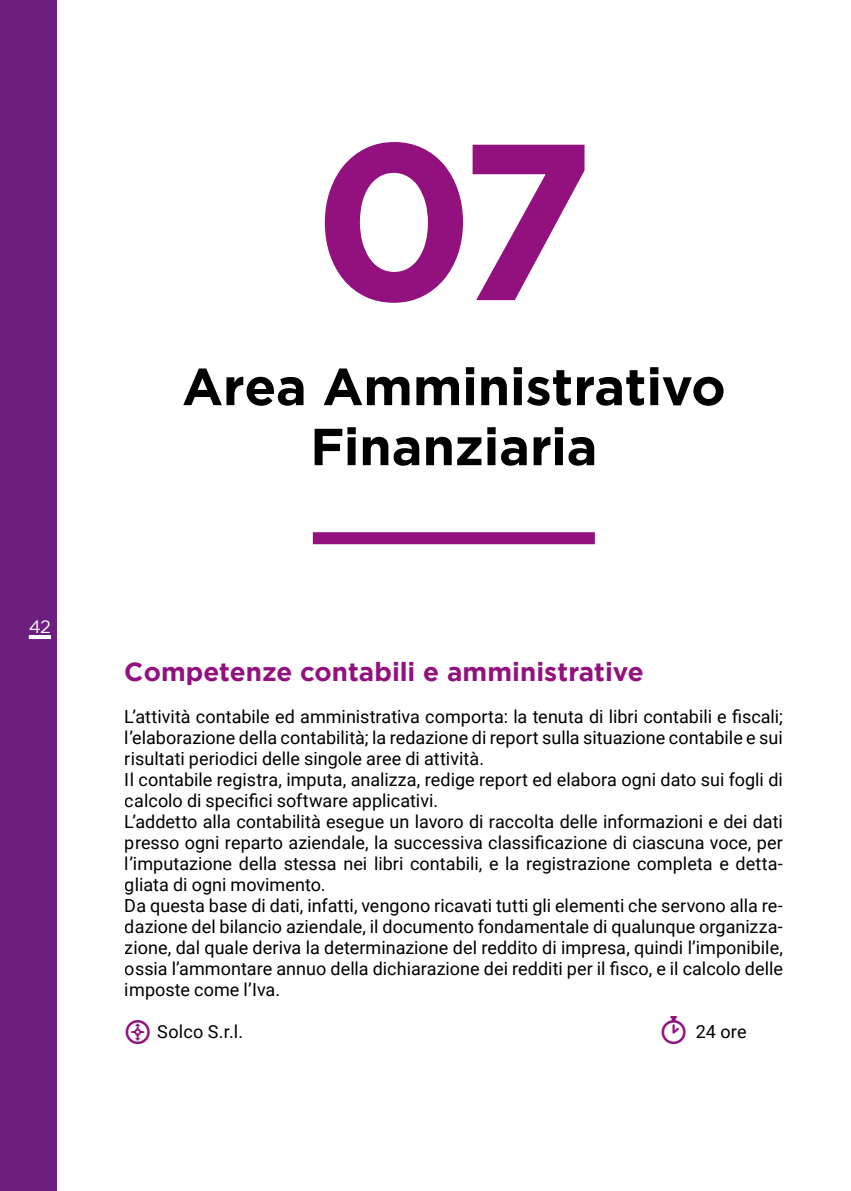
<style>
.page{position:relative;width:851px;height:1191px;background:#fff}
.page>*{position:absolute;margin:0;border:0;box-sizing:border-box;transform-origin:0 0}
.t1{font:700 222px "Gotham";color:#93117e}
.t2{font:700 52px/60px "Gotham";letter-spacing:-.005em;color:#000;text-align:center}
.t3{font:700 26px "Gotham";color:#93117e}
.t4{font:18px/21px "Roboto";color:#000}
.t5{font:18px "Gotham";color:#fff}
</style>
<div class="page">
<div style="left:0;top:0;width:57px;height:1191px;background:#6d1f80"></div>
<div style="left:313px;top:532px;width:281px;height:12px;background:#93117e"></div>
<hr style="left:29px;top:635px;width:22px;height:4px;background:#fff">
<p class="t5" style="left:29px;top:616px;width:24px">42</p>
<h1 class="t1" style="left:313px;top:93px;width:283px">07</h1>
<h2 class="t2" style="left:182px;top:355px;width:545px">Area Amministrativo<br>Finanziaria</h2>
<h3 class="t3" style="left:125px;top:657px;width:520px">Competenze contabili e amministrative</h3>
<p class="t4" style="left:125px;top:705px;width:659px">L’attività contabile ed amministrativa comporta: la tenuta di libri contabili e fiscali; l’elaborazione della contabilità; la redazione di report sulla situazione contabile e sui risultati periodici delle singole aree di attività.<br>Il contabile registra, imputa, analizza, redige report ed elabora ogni dato sui fogli di calcolo di specifici software applicativi.<br>L’addetto alla contabilità esegue un lavoro di raccolta delle informazioni e dei dati presso ogni reparto aziendale, la successiva classificazione di ciascuna voce, per l’imputazione della stessa nei libri contabili, e la registrazione completa e detta&shy;gliata di ogni movimento.<br>Da questa base di dati, infatti, vengono ricavati tutti gli elementi che servono alla re&shy;dazione del bilancio aziendale, il documento fondamentale di qualunque organizza&shy;zione, dal quale deriva la determinazione del reddito di impresa, quindi l’imponibile, ossia l’ammontare annuo della dichiarazione dei redditi per il fisco, e il calcolo delle imposte come l’Iva.</p>
<p class="t4" style="left:157px;top:1020px;width:87px">Solco S.r.l.</p>
<p class="t4" style="left:695px;top:1020px;width:53px">24 ore</p>
</div>
